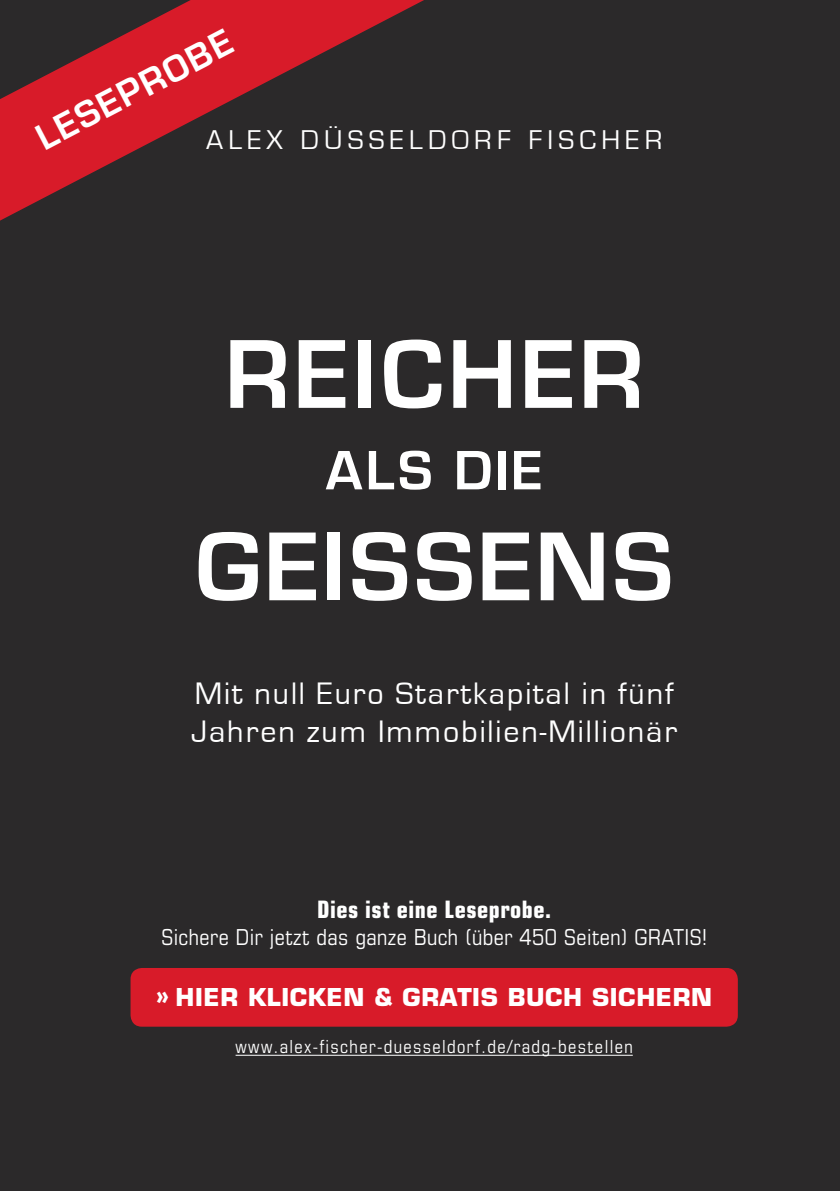
<style>
.page{position:relative;width:840px;height:1191px;background:#fff}
.page>*{position:absolute;margin:0;border:0;box-sizing:border-box;transform-origin:0 0}
.FT{font:700 101.6px "Eurostile";letter-spacing:.03em;color:#fff}
.FT-2{font:700 57.6px "Eurostile";letter-spacing:.05em;color:#fff}
.Index_Liste{font:600 34px "Eurostile LT Std";color:#fff}
.FT-3{font:32px "Eurostile";letter-spacing:.06em;color:#fff}
.FT-4{font:28px "Eurostile";letter-spacing:.19em;color:#fff}
.t1{font:700 24px "Eurostile LT Std";letter-spacing:.025em;color:#fff}
.FT-5{font:700 condensed 24px "Eurostile LT Std";letter-spacing:.02em;color:#fff}
.FT-6{font:condensed 22px "Eurostile LT Std";letter-spacing:.02em;color:#fff}
.t2{font:condensed 18px "Eurostile LT Std";letter-spacing:.075em;color:#fff}
</style>
<div class="page">
<div style="left:0;top:0;width:839px;height:1191px;background:#2b292a"></div>
<svg style="left:0;top:0;width:424px;height:221px"></svg>
<hr style="left:235px;top:1054px;width:397px;height:1px;background:#fff">
<div style="left:130px;top:968px;width:607px;height:58px;background:#d81b29;border-radius:11px"></div>
<p class="Index_Liste" style="left:29px;top:121px;width:217px;rotate:-28deg">LESEPROBE</p>
<p class="FT-4" style="left:206px;top:125px;width:457px">ALEX DÜSSELDORF FISCHER</p>
<p class="FT" style="left:224px;top:319px;width:421px">REICHER</p>
<p class="FT-2" style="left:325px;top:439px;width:218px">ALS DIE</p>
<p class="FT" style="left:195px;top:511px;width:479px">GEISSENS</p>
<p class="FT-3" style="left:195px;top:676px;width:480px">Mit null Euro Startkapital in fünf</p>
<p class="FT-3" style="left:191px;top:714px;width:487px">Jahren zum Immobilien-Millionär</p>
<p class="FT-5" style="left:317px;top:895px;width:235px">Dies ist eine Leseprobe.</p>
<p class="FT-6" style="left:161px;top:923px;width:546px">Sichere Dir jetzt das ganze Buch (über 450 Seiten) GRATIS!</p>
<p class="t1" style="left:156px;top:982px;width:557px">» HIER KLICKEN &amp; GRATIS BUCH SICHERN</p>
<p class="t2" style="left:235px;top:1036px;width:398px">www.alex-fischer-duesseldorf.de/radg-bestellen</p>
</div>
